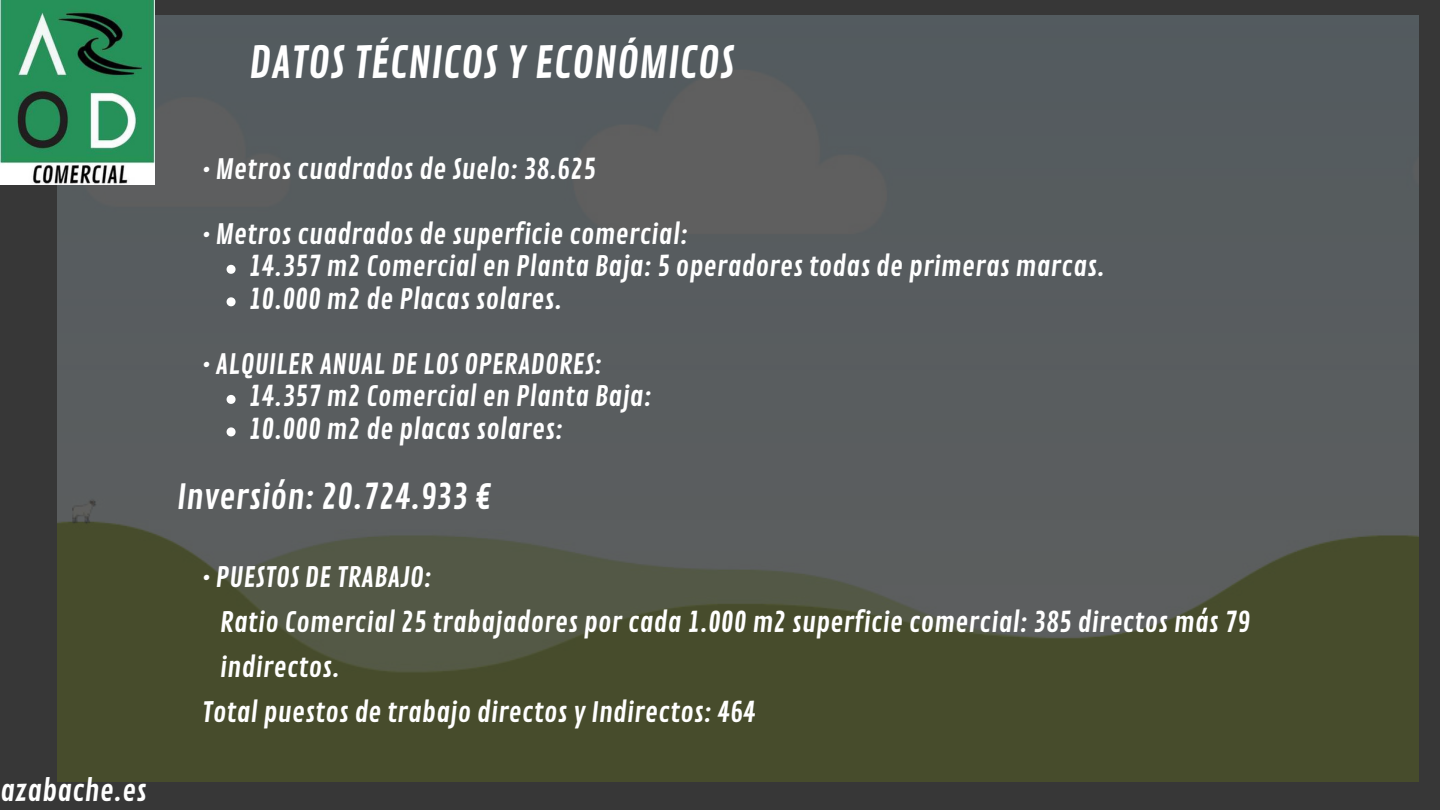
<style>
.page{position:relative;width:1440px;height:810px;background:#373737}
.page>*{position:absolute;margin:0;border:0;box-sizing:border-box;transform-origin:0 0}
.t1{font:43.1px "Contrail One";color:#fff}
.t2{font:33.9px "Contrail One";color:#fff}
.t3{font:29.1px "Contrail One";color:#fff}
.t4{font:27.4px/32.5px "Contrail One";color:#fff}
</style>
<div class="page">
<img style="left:58px;top:16px;width:1360px;height:765px">
<img style="left:0;top:0;width:154px;height:184px">
<svg style="left:227px;top:265px;width:9px;height:9px"></svg>
<svg style="left:227px;top:297px;width:9px;height:9px"></svg>
<svg style="left:227px;top:395px;width:9px;height:9px"></svg>
<svg style="left:227px;top:427px;width:9px;height:9px"></svg>
<p class="t3" style="left:0;top:774px;width:148px">azabache.es</p>
<h1 class="t1" style="left:249px;top:37px;width:487px">DATOS TÉCNICOS Y ECONÓMICOS</h1>
<p class="t4" style="left:202px;top:154px;width:395px">• Metros cuadrados de Suelo: 38.625</p>
<p class="t4" style="left:202px;top:219px;width:487px">• Metros cuadrados de superficie comercial:</p>
<p class="t4" style="left:249px;top:251px;width:858px">14.357 m2 Comercial en Planta Baja: 5 operadores todas de primeras marcas.</p>
<p class="t4" style="left:249px;top:284px;width:315px">10.000 m2 de Placas solares.</p>
<p class="t4" style="left:249px;top:349px;width:404px;text-indent:-47px">• ALQUILER ANUAL DE LOS OPERADORES:<br>14.357 m2 Comercial en Planta Baja:</p>
<p class="t4" style="left:249px;top:414px;width:316px">10.000 m2 de placas solares:</p>
<p class="t2" style="left:177px;top:477px;width:316px">Inversión: 20.724.933 €</p>
<p class="t4" style="left:202px;top:562px;width:231px">• PUESTOS DE TRABAJO:</p>
<p class="t4" style="left:220px;top:607px;width:1032px">Ratio Comercial 25 trabajadores por cada 1.000 m2 superficie comercial: 385 directos más 79</p>
<p class="t4" style="left:220px;top:652px;width:122px">indirectos.</p>
<p class="t4" style="left:202px;top:697px;width:555px">Total puestos de trabajo directos y Indirectos: 464</p>
</div>
